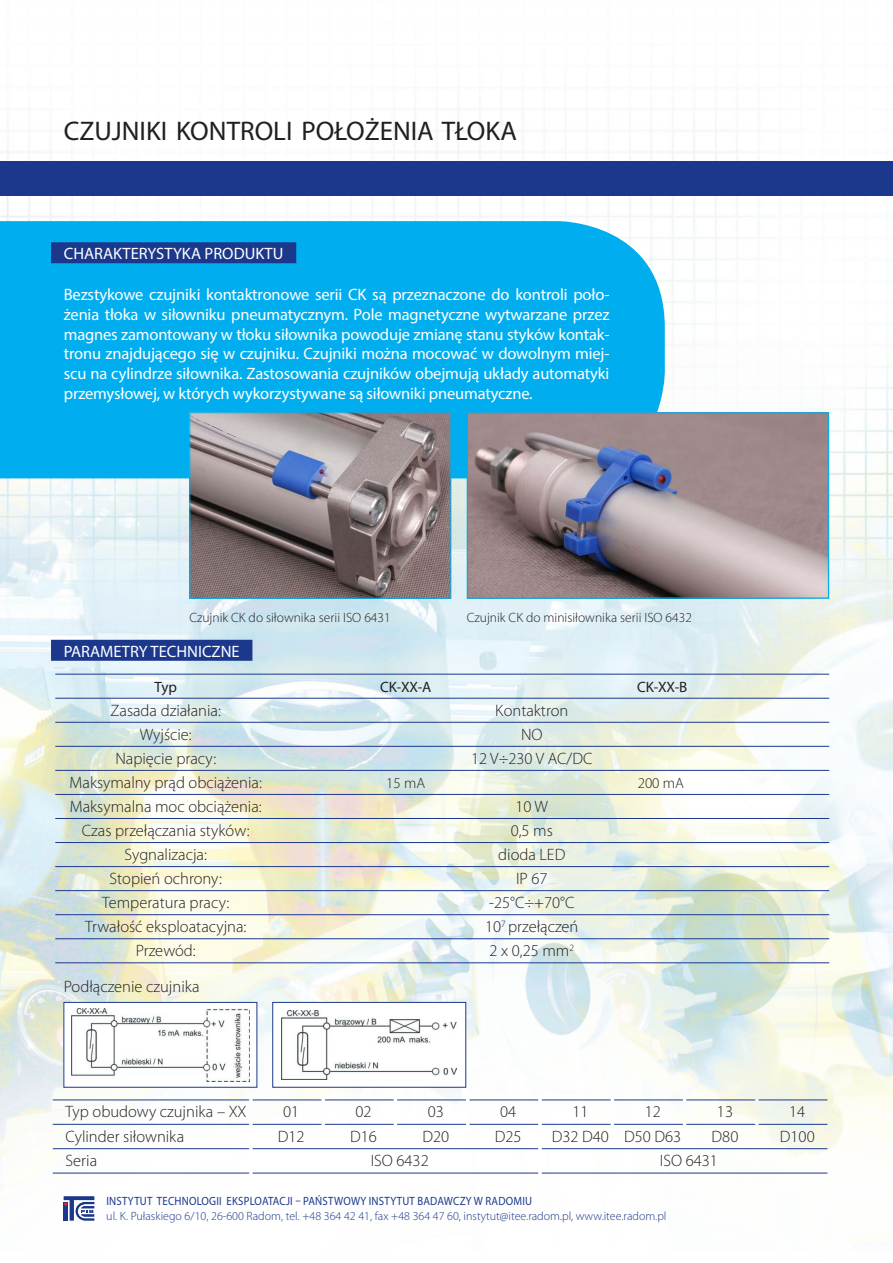
<style>
.page{position:relative;width:893px;height:1263px;background:#fff}
.page>*{position:absolute;margin:0;border:0;box-sizing:border-box;transform-origin:0 0}
.t1{font:27px "Myriad Pro";color:#231f20}
.t2{font:16.5px/19.8px "Myriad Pro";color:#fff;text-align:justify}
.t3{font:300 16.5px "Myriad Pro";color:#231f20}
.t4{font:15px "Myriad Pro";letter-spacing:-.005em;color:#231f20}
.t5{font:300 15px "Myriad Pro";color:#231f20}
.t6{font:300 13.5px "Myriad Pro";color:#231f20}
.t7{font:300 12px "Myriad Pro";color:#1b388c}
.t8{font:12px "Myriad Pro";letter-spacing:.02em;color:#1b388c;scale:.9 1}
</style>
<div class="page">
<img style="left:0;top:114px;width:893px;height:1107px">
<svg style="left:64px;top:1196px;width:30px;height:24px"></svg>
<div style="left:0;top:162px;width:893px;height:34px;background:#1b388c"></div>
<div style="left:0;top:221px;width:665px;height:257px;background:#00aeef"></div>
<div style="left:51px;top:640px;width:201px;height:21px;background:#1b388c"></div>
<hr style="left:55px;top:674px;width:774px;height:1px;background:#1b388c">
<hr style="left:55px;top:698px;width:774px;height:1px;background:#1b388c">
<hr style="left:55px;top:722px;width:774px;height:1px;background:#1b388c">
<hr style="left:55px;top:746px;width:774px;height:1px;background:#1b388c">
<hr style="left:55px;top:770px;width:774px;height:1px;background:#1b388c">
<hr style="left:55px;top:794px;width:774px;height:1px;background:#1b388c">
<hr style="left:55px;top:818px;width:774px;height:1px;background:#1b388c">
<hr style="left:55px;top:842px;width:774px;height:1px;background:#1b388c">
<hr style="left:55px;top:866px;width:774px;height:1px;background:#1b388c">
<hr style="left:55px;top:890px;width:774px;height:1px;background:#1b388c">
<hr style="left:55px;top:914px;width:774px;height:1px;background:#1b388c">
<hr style="left:55px;top:938px;width:774px;height:1px;background:#1b388c">
<hr style="left:55px;top:962px;width:774px;height:1px;background:#1b388c">
<div style="left:51px;top:242px;width:245px;height:21px;background:#1b388c"></div>
<img style="left:469px;top:414px;width:358px;height:183px">
<div style="left:467px;top:412px;width:362px;height:187px;border:1px solid #00aeef"></div>
<img style="left:191px;top:414px;width:258px;height:183px">
<div style="left:189px;top:412px;width:262px;height:187px;border:1px solid #00aeef"></div>
<div style="left:64px;top:1002px;width:193px;height:85px;background:#fff"></div>
<img style="left:71px;top:1009px;width:178px;height:72px">
<div style="left:63px;top:1002px;width:194px;height:86px;border:1px solid #1b388c"></div>
<div style="left:273px;top:1002px;width:193px;height:85px;background:#fff"></div>
<img style="left:282px;top:1010px;width:175px;height:70px">
<div style="left:272px;top:1002px;width:194px;height:86px;border:1px solid #1b388c"></div>
<hr style="left:53px;top:1099px;width:196px;height:1px;background:#1b388c">
<hr style="left:253px;top:1099px;width:68px;height:1px;background:#1b388c">
<hr style="left:325px;top:1099px;width:69px;height:1px;background:#1b388c">
<hr style="left:397px;top:1099px;width:69px;height:1px;background:#1b388c">
<hr style="left:469px;top:1099px;width:69px;height:1px;background:#1b388c">
<hr style="left:542px;top:1099px;width:69px;height:1px;background:#1b388c">
<hr style="left:614px;top:1099px;width:69px;height:1px;background:#1b388c">
<hr style="left:686px;top:1099px;width:69px;height:1px;background:#1b388c">
<hr style="left:759px;top:1099px;width:68px;height:1px;background:#1b388c">
<hr style="left:53px;top:1124px;width:196px;height:1px;background:#1b388c">
<hr style="left:253px;top:1124px;width:68px;height:1px;background:#1b388c">
<hr style="left:325px;top:1124px;width:69px;height:1px;background:#1b388c">
<hr style="left:397px;top:1124px;width:69px;height:1px;background:#1b388c">
<hr style="left:469px;top:1124px;width:69px;height:1px;background:#1b388c">
<hr style="left:542px;top:1124px;width:69px;height:1px;background:#1b388c">
<hr style="left:614px;top:1124px;width:69px;height:1px;background:#1b388c">
<hr style="left:686px;top:1124px;width:69px;height:1px;background:#1b388c">
<hr style="left:759px;top:1124px;width:68px;height:1px;background:#1b388c">
<hr style="left:53px;top:1148px;width:196px;height:1px;background:#1b388c">
<hr style="left:253px;top:1148px;width:285px;height:1px;background:#1b388c">
<hr style="left:542px;top:1148px;width:285px;height:1px;background:#1b388c">
<hr style="left:53px;top:1173px;width:196px;height:1px;background:#1b388c">
<hr style="left:253px;top:1173px;width:285px;height:1px;background:#1b388c">
<hr style="left:542px;top:1173px;width:285px;height:1px;background:#1b388c">
<h1 class="t1" style="left:64px;top:115px;width:455px">CZUJNIKI KONTROLI POŁOŻENIA TŁOKA</h1>
<p class="t2" style="left:64px;top:243px;width:221px">CHARAKTERYSTYKA PRODUKTU</p>
<p class="t2" style="left:64px;top:284px;width:547px">Bezstykowe czujniki kontaktronowe serii CK są przeznaczone do kontroli poło&shy;żenia tłoka w siłowniku pneumatycznym. Pole magnetyczne wytwarzane przez magnes zamontowany w tłoku siłownika powoduje zmianę stanu styków kontak&shy;tronu znajdującego się w czujniku. Czujniki można mocować w dowolnym miej&shy;scu na cylindrze siłownika. Zastosowania czujników obejmują układy automatyki przemysłowej, w których wykorzystywane są siłowniki pneumatyczne.</p>
<p class="t6" style="left:189px;top:610px;width:203px">Czujnik CK do siłownika serii ISO 6431</p>
<p class="t6" style="left:467px;top:610px;width:227px">Czujnik CK do minisiłownika serii ISO 6432</p>
<p class="t2" style="left:64px;top:641px;width:177px">PARAMETRY TECHNICZNE</p>
<p class="t4" style="left:155px;top:677px;width:24px">Typ</p>
<p class="t4" style="left:380px;top:677px;width:53px">CK-XX-A</p>
<p class="t4" style="left:637px;top:677px;width:52px">CK-XX-B</p>
<p class="t3" style="left:111px;top:701px;width:112px">Zasada działania:</p>
<p class="t3" style="left:495px;top:701px;width:74px">Kontaktron</p>
<p class="t3" style="left:140px;top:725px;width:54px">Wyjście:</p>
<p class="t3" style="left:521px;top:725px;width:23px">NO</p>
<p class="t3" style="left:115px;top:749px;width:102px">Napięcie pracy:</p>
<p class="t3" style="left:471px;top:749px;width:123px">12 V÷230 V AC/DC</p>
<p class="t3" style="left:70px;top:773px;width:194px">Maksymalny prąd obciążenia:</p>
<p class="t5" style="left:386px;top:774px;width:40px">15 mA</p>
<p class="t5" style="left:638px;top:774px;width:48px">200 mA</p>
<p class="t3" style="left:70px;top:797px;width:193px">Maksymalna moc obciążenia:</p>
<p class="t3" style="left:515px;top:797px;width:34px">10 W</p>
<p class="t3" style="left:82px;top:821px;width:169px">Czas przełączania styków:</p>
<p class="t3" style="left:511px;top:821px;width:44px">0,5 ms</p>
<p class="t3" style="left:125px;top:845px;width:84px">Sygnalizacja:</p>
<p class="t3" style="left:498px;top:845px;width:69px">dioda LED</p>
<p class="t3" style="left:110px;top:869px;width:114px">Stopień ochrony:</p>
<p class="t3" style="left:516px;top:869px;width:33px">IP 67</p>
<p class="t3" style="left:102px;top:893px;width:129px">Temperatura pracy:</p>
<p class="t3" style="left:489px;top:893px;width:87px">-25°C÷+70°C</p>
<p class="t3" style="left:85px;top:917px;width:163px">Trwałość eksploatacyjna:</p>
<p class="t3" style="left:485px;top:917px;width:95px">10<sup>7</sup> przełączeń</p>
<p class="t3" style="left:136px;top:941px;width:61px">Przewód:</p>
<p class="t3" style="left:489px;top:941px;width:86px">2 x 0,25 mm<sup>2</sup></p>
<p class="t3" style="left:64px;top:977px;width:137px">Podłączenie czujnika</p>
<p class="t3" style="left:66px;top:1103px;width:183px">Typ obudowy czujnika – XX</p>
<p class="t3" style="left:283px;top:1103px;width:18px">01</p>
<p class="t3" style="left:355px;top:1103px;width:18px">02</p>
<p class="t3" style="left:428px;top:1103px;width:18px">03</p>
<p class="t3" style="left:500px;top:1103px;width:18px">04</p>
<p class="t3" style="left:572px;top:1103px;width:18px">11</p>
<p class="t3" style="left:645px;top:1103px;width:18px">12</p>
<p class="t3" style="left:717px;top:1103px;width:18px">13</p>
<p class="t3" style="left:789px;top:1103px;width:18px">14</p>
<p class="t3" style="left:66px;top:1127px;width:120px">Cylinder siłownika</p>
<p class="t3" style="left:278px;top:1127px;width:28px">D12</p>
<p class="t3" style="left:350px;top:1127px;width:28px">D16</p>
<p class="t3" style="left:422px;top:1127px;width:28px">D20</p>
<p class="t3" style="left:495px;top:1127px;width:28px">D25</p>
<p class="t3" style="left:552px;top:1127px;width:131px">D32 D40 D50 D63</p>
<p class="t3" style="left:712px;top:1127px;width:28px">D80</p>
<p class="t3" style="left:780px;top:1127px;width:36px">D100</p>
<p class="t3" style="left:66px;top:1151px;width:33px">Seria</p>
<p class="t3" style="left:371px;top:1151px;width:60px">ISO 6432</p>
<p class="t3" style="left:660px;top:1151px;width:60px">ISO 6431</p>
<p class="t8" style="left:106px;top:1194px;width:474px">INSTYTUT TECHNOLOGII EKSPLOATACJI – PAŃSTWOWY INSTYTUT BADAWCZY W RADOMIU</p>
<p class="t7" style="left:106px;top:1210px;width:562px">ul. K. Pułaskiego 6/10, 26-600 Radom, tel. +48 364 42 41, fax +48 364 47 60, instytut@itee.radom.pl, www.itee.radom.pl</p>
</div>
